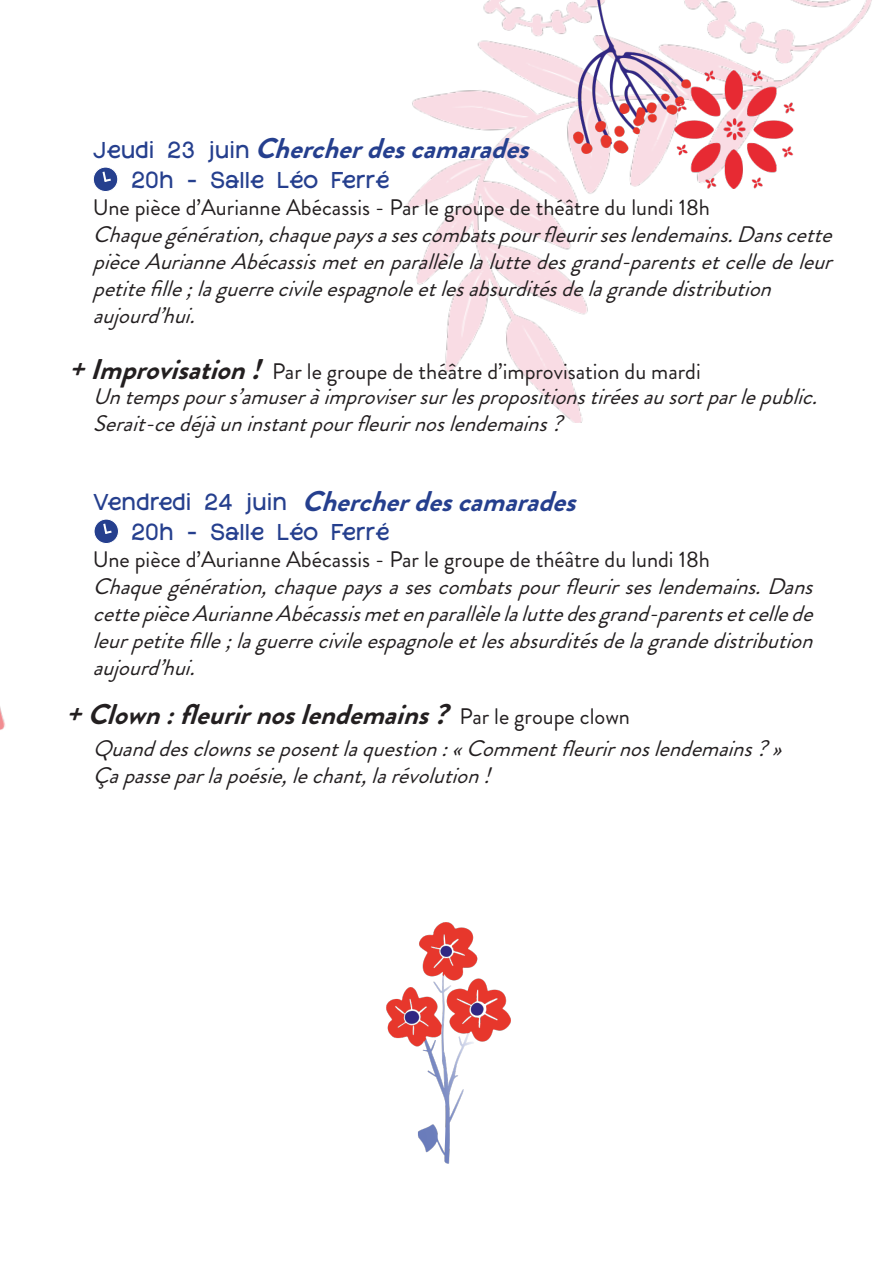
<style>
.page{position:relative;width:893px;height:1263px;background:#fff}
.page>*{position:absolute;margin:0;border:0;box-sizing:border-box;transform-origin:0 0}
.t1{font:italic 700 28.5px "Brandon Grotesque";color:#231f20}
.t2{font:italic 700 28.5px "Brandon Grotesque";color:#253f8e}
.t3{font:25.5px "Lena";color:#253f8e}
.t4{font:italic 22.5px/27px "Brandon Grotesque";color:#231f20;text-align:justify}
.t5{font:22.5px "Brandon Grotesque";color:#231f20}
.s1{font-weight:700;font-style:italic;font-size:28.5px}
.s2{font-weight:400;font-style:normal;font-size:22.5px}
</style>
<div class="page">
<img style="left:406px;top:0;width:466px;height:423px">
<img style="left:0;top:707px;width:5px;height:23px">
<div style="left:93px;top:167px;width:25px;height:24px;background:#253f8e;border-radius:50%"></div>
<div style="left:93px;top:167px;width:25px;height:25px;border:1px solid #fff;border-radius:50%"></div>
<svg style="left:101px;top:169px;width:12px;height:13px"></svg>
<div style="left:94px;top:519px;width:24px;height:24px;background:#253f8e;border-radius:50%"></div>
<div style="left:94px;top:519px;width:25px;height:25px;border:1px solid #fff;border-radius:50%"></div>
<svg style="left:102px;top:521px;width:12px;height:13px"></svg>
<img style="left:386px;top:922px;width:125px;height:241px">
<img style="left:568px;top:0;width:128px;height:154px">
<img style="left:675px;top:70px;width:120px;height:118px">
<p class="t2" style="left:255px;top:128px;width:287px">Chercherdescamarades</p>
<p class="t3" style="left:93px;top:136px;width:158px">Jeudi 23 juin</p>
<p class="t3" style="left:131px;top:167px;width:260px">20h - Salle Léo Ferré</p>
<p class="t5" style="left:93px;top:192px;width:619px">Une pièce d’Aurianne Abécassis - Par le groupe de théâtre du lundi 18h</p>
<p class="t4" style="left:93px;top:221px;width:750px">Chaquegénération,chaquepaysasescombatspourfleurirseslendemains.Danscette pièceAurianneAbécassismetenparallèlelaluttedesgrand-parentsetcelledeleur petitefille;laguerrecivileespagnoleetlesabsurditésdelagrandedistribution</p>
<p class="t4" style="left:93px;top:302px;width:113px">aujourd’hui.</p>
<p class="t5" style="left:68px;top:356px;width:634px"><span class="s1">+Improvisation!</span>Par le groupe de théâtre d’improvisation du mardi</p>
<p class="t4" style="left:93px;top:383px;width:735px">Untempspours’amuseràimprovisersurlespropositionstiréesausortparlepublic.<br>Serait-cedéjàuninstantpourfleurirnoslendemains?</p>
<p class="t2" style="left:302px;top:481px;width:287px">Chercherdescamarades</p>
<p class="t3" style="left:93px;top:488px;width:196px">Vendredi 24 juin</p>
<p class="t3" style="left:131px;top:519px;width:260px">20h - Salle Léo Ferré</p>
<p class="t5" style="left:93px;top:544px;width:619px">Une pièce d’Aurianne Abécassis - Par le groupe de théâtre du lundi 18h</p>
<p class="t4" style="left:93px;top:573px;width:731px">Chaquegénération,chaquepaysasescombatspourfleurirseslendemains.Dans cettepièceAurianneAbécassismetenparallèlelaluttedesgrand-parentsetcellede leurpetitefille;laguerrecivileespagnoleetlesabsurditésdelagrandedistribution aujourd’hui.</p>
<p class="t1" style="left:65px;top:694px;width:566px">+Clown:fleurirnoslendemains?<span class="s2">P a r l e g r o u p e c l o w n</span></p>
<p class="t4" style="left:93px;top:735px;width:699px">Quanddesclownsseposentlaquestion:«Commentfleurirnoslendemains?»</p>
<p class="t4" style="left:93px;top:762px;width:408px">Çapasseparlapoésie,lechant,larévolution!</p>
</div>
